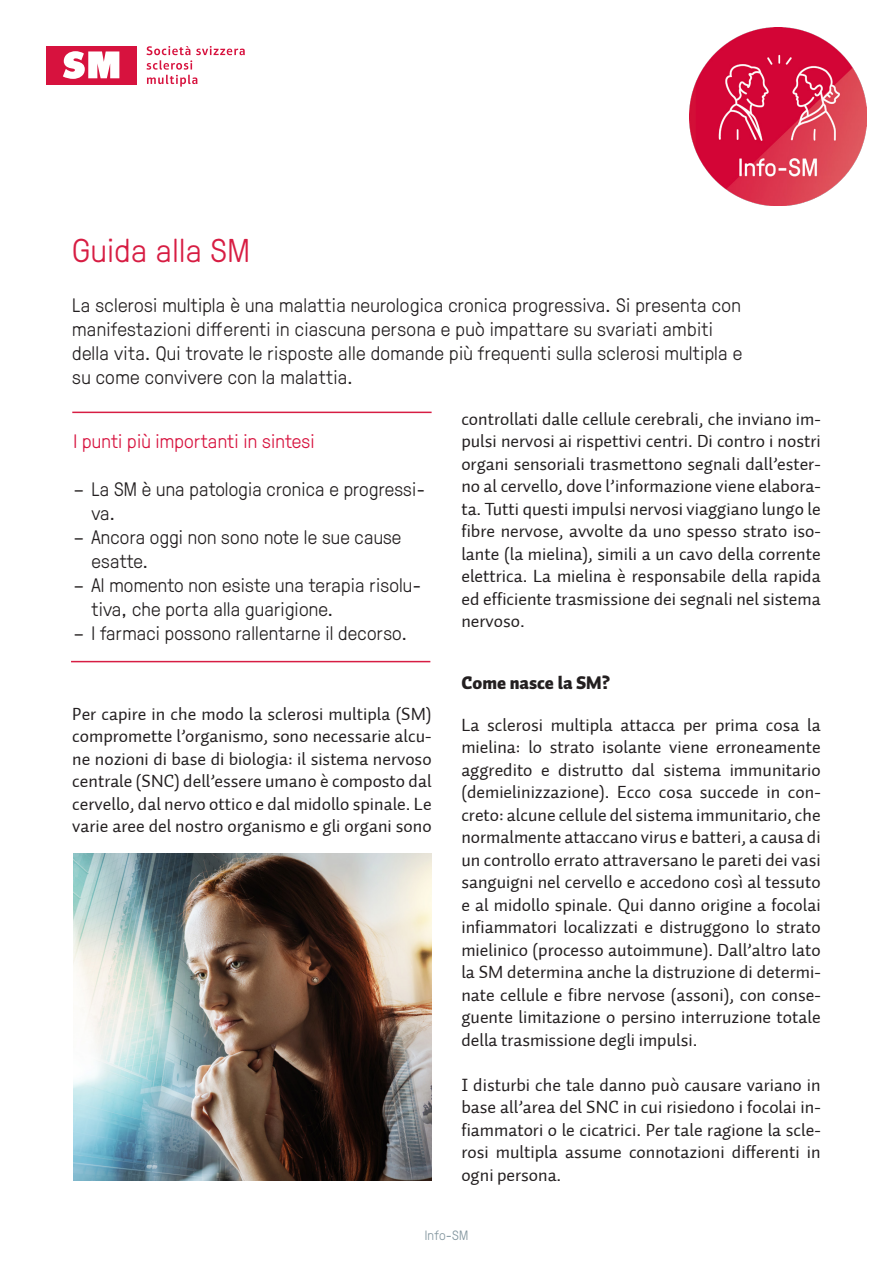
<style>
.page{position:relative;width:893px;height:1263px;background:#fff}
.page>*{position:absolute;margin:0;border:0;box-sizing:border-box;transform-origin:0 0}
.t1{font:300 33px "GT Pressura";letter-spacing:.015em;color:#d71d43}
.t2{font:300 19.5px/24px "GT Pressura";letter-spacing:.015em;color:#231f20}
.t3{font:300 19.5px "GT Pressura";letter-spacing:.01em;color:#d7123e}
.t4{font:18px/22.5px "Auto 2 Regular LF";color:#231f20;text-align:justify}
.t5{font:18px "Auto 2 Black LF";color:#231f20}
.t6{font:300 13.5px "GT Pressura";letter-spacing:.015em;color:#83969f}
</style>
<div class="page">
<img style="left:690px;top:28px;width:177px;height:177px">
<div style="left:47px;top:46px;width:90px;height:38px;background:#d7123e"></div>
<svg style="left:63px;top:51px;width:56px;height:28px"></svg>
<svg style="left:146px;top:46px;width:99px;height:41px"></svg>
<hr style="left:72px;top:412px;width:360px;height:1px;background:#d71d43">
<hr style="left:71px;top:661px;width:359px;height:1px;background:#d71d43">
<img style="left:74px;top:853px;width:358px;height:328px">
<p class="t1" style="left:72px;top:227px;width:179px">Guida alla SM</p>
<p class="t2" style="left:72px;top:292px;width:671px">La sclerosi multipla è una malattia neurologica cronica progressiva. Si presenta con manifestazioni differenti in ciascuna persona e può impattare su svariati ambiti della vita. Qui trovate le risposte alle domande più frequenti sulla sclerosi multipla e su come convivere con la malattia.</p>
<p class="t3" style="left:74px;top:427px;width:243px">I punti più importanti in sintesi</p>
<p class="t2" style="left:92px;top:476px;width:335px;text-indent:-18px">– La SM è una patologia cronica e progressi&shy;va.</p>
<p class="t2" style="left:92px;top:524px;width:311px;text-indent:-18px">– Ancora oggi non sono note le sue cause esatte.</p>
<p class="t2" style="left:92px;top:572px;width:331px;text-indent:-18px">– Al momento non esiste una terapia risolu&shy;tiva, che porta alla guarigione.</p>
<p class="t2" style="left:74px;top:620px;width:335px">– I farmaci possono rallentarne il decorso.</p>
<p class="t4" style="left:72px;top:703px;width:361px">Per capire in che modo la sclerosi multipla (SM) compromette l’organismo, sono necessarie alcu&shy;ne nozioni di base di biologia: il sistema nervoso centrale (SNC) dell’essere umano è composto dal cervello, dal nervo ottico e dal midollo spinale. Le varie aree del nostro organismo e gli organi sono</p>
<p class="t4" style="left:461px;top:408px;width:361px">controllati dalle cellule cerebrali, che inviano im&shy;pulsi nervosi ai rispettivi centri. Di contro i nostri organi sensoriali trasmettono segnali dall’ester&shy;no al cervello, dove l’informazione viene elabora&shy;ta. Tutti questi impulsi nervosi viaggiano lungo le fibre nervose, avvolte da uno spesso strato iso&shy;lante (la mielina), simili a un cavo della corrente elettrica. La mielina è responsabile della rapida ed efficiente trasmissione dei segnali nel sistema nervoso.</p>
<p class="t5" style="left:461px;top:671px;width:150px">Come nasce la SM?</p>
<p class="t4" style="left:461px;top:714px;width:361px">La sclerosi multipla attacca per prima cosa la mielina: lo strato isolante viene erroneamente aggredito e distrutto dal sistema immunitario (demielinizzazione). Ecco cosa succede in con&shy;creto: alcune cellule del sistema immunitario, che normalmente attaccano virus e batteri, a causa di un controllo errato attraversano le pareti dei vasi sanguigni nel cervello e accedono così al tessuto e al midollo spinale. Qui danno origine a focolai infiammatori localizzati e distruggono lo strato mielinico (processo autoimmune). Dall’altro lato la SM determina anche la distruzione di determi&shy;nate cellule e fibre nervose (assoni), con conse&shy;guente limitazione o persino interruzione totale della trasmissione degli impulsi.</p>
<p class="t4" style="left:461px;top:1074px;width:361px">I disturbi che tale danno può causare variano in base all’area del SNC in cui risiedono i focolai in&shy;fiammatori o le cicatrici. Per tale ragione la scle&shy;rosi multipla assume connotazioni differenti in ogni persona.</p>
<p class="t6" style="left:425px;top:1226px;width:45px">Info-SM</p>
</div>
